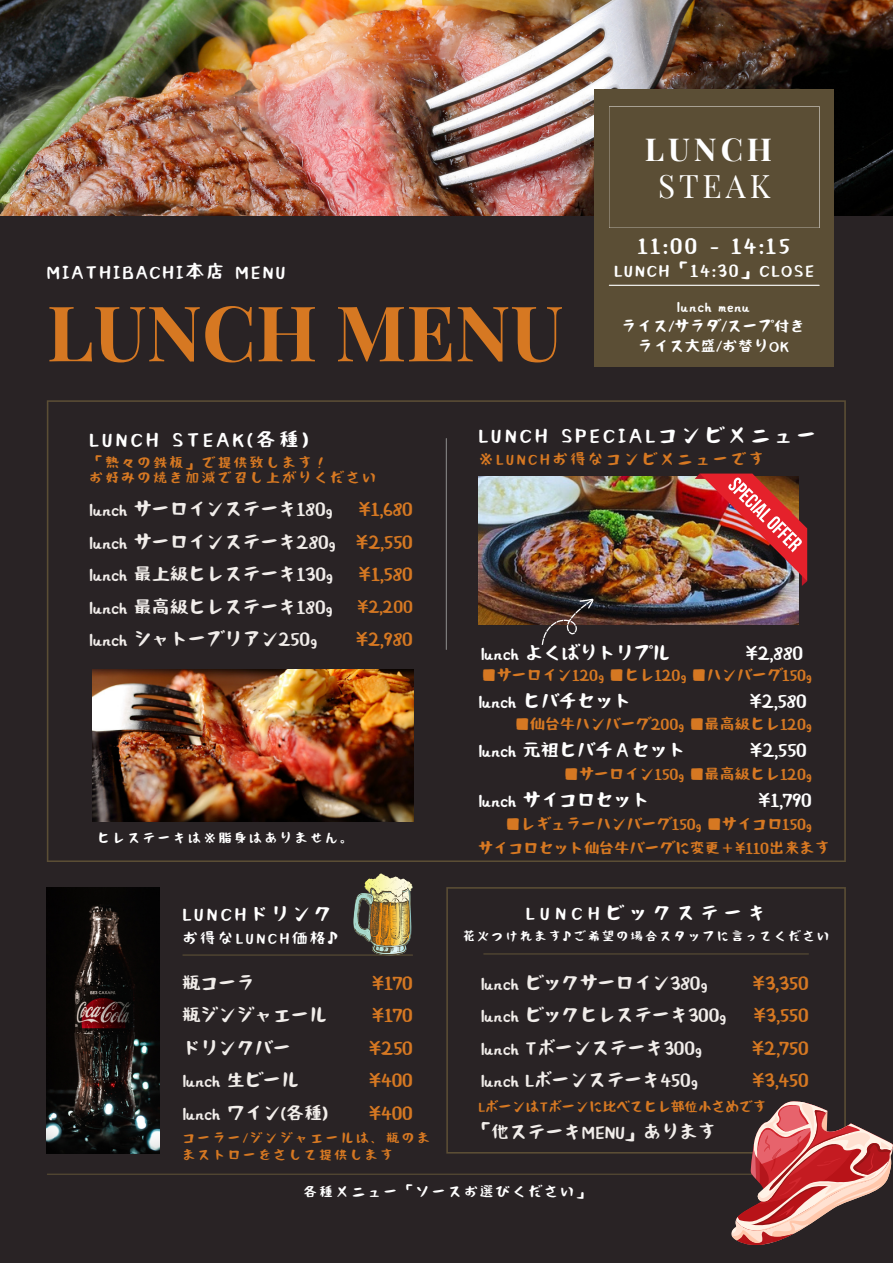
<style>
.page{position:relative;width:893px;height:1264px;background:#fff}
.page>*{position:absolute;margin:0;border:0;box-sizing:border-box;transform-origin:0 0}
.t1{font:700 76.65px "Playfair Display";color:#d67822}
.t2{font:700 31.65px "Playfair Display";letter-spacing:.125em;color:#fff}
.t3{font:31.65px "Playfair Display";letter-spacing:.125em;color:#fff}
.t4{font:700 21.15px "Otsutome font";letter-spacing:.125em;color:#fff}
.t5{font:700 19.65px "Otsutome font";letter-spacing:.18em;color:#fff}
.t6{font:700 18.15px/32.5px "Otsutome font";color:#f1edea}
.t7{font:700 18.15px "Otsutome font";color:#fff}
.t8{font:700 18.15px/32.5px "Otsutome font";color:#d67822;text-align:justify}
.t9{font:700 18.15px "Otsutome font";letter-spacing:.125em;color:#fff}
.t10{font:700 18.15px "Otsutome font";letter-spacing:.31em;color:#fff}
.t11{font:700 18.15px "Otsutome font";letter-spacing:.18em;color:#fff}
.t12{font:700 16.65px "Otsutome font";letter-spacing:.125em;color:#fff}
.t13{font:700 16.65px "Otsutome font";color:#d67822}
.t14{font:700 15.15px/24.2px "Otsutome font";color:#d67822}
.t15{font:700 15.15px "Otsutome font";letter-spacing:.175em;color:#d67822}
.t16{font:700 15.15px "Otsutome font";letter-spacing:.175em;color:#fff}
.t17{font:700 15px/20.2px "Otsutome font";letter-spacing:.05em;color:#fff;text-align:center}
.t18{font:700 13.65px/15.8px "Otsutome font";letter-spacing:.175em;color:#d67822}
.t19{font:700 13.65px "Otsutome font";color:#d67822}
.t20{font:700 13.65px "Otsutome font";letter-spacing:.175em;color:#fff}
.t21{font:700 12.9px/17.2px "Otsutome font";letter-spacing:.18em;color:#d67822}
.t22{font:700 12.9px "Otsutome font";letter-spacing:.18em;color:#fff}
.t23{font:700 12.15px "Otsutome font";letter-spacing:.18em;color:#fff}
.s1{color:#d67822}
</style>
<div class="page">
<div style="left:0;top:0;width:892px;height:1262px;background:#292325"></div>
<svg style="left:47px;top:400px;width:798px;height:462px"></svg>
<svg style="left:446px;top:887px;width:399px;height:266px"></svg>
<hr style="left:483px;top:953px;width:325px;height:1px;background:#5b4e35">
<hr style="left:446px;top:438px;width:1px;height:211px;background:#848484">
<img style="left:0;top:0;width:892px;height:216px">
<div style="left:594px;top:89px;width:239px;height:278px;background:#5b4e35"></div>
<svg style="left:609px;top:106px;width:210px;height:122px"></svg>
<hr style="left:47px;top:1173px;width:798px;height:1px;background:#5b4e35">
<img style="left:93px;top:670px;width:320px;height:151px">
<img style="left:478px;top:476px;width:320px;height:148px">
<img style="left:47px;top:887px;width:112px;height:266px">
<hr style="left:609px;top:285px;width:210px;height:1px;background:#fff">
<hr style="left:183px;top:954px;width:229px;height:1px;background:#5b4e35">
<img style="left:694px;top:473px;width:113px;height:113px">
<svg style="left:731px;top:1101px;width:161px;height:143px"></svg>
<svg style="left:410px;top:883px;width:2px;height:10px"></svg>
<svg style="left:378px;top:873px;width:8px;height:3px"></svg>
<img style="left:355px;top:876px;width:55px;height:69px">
<svg style="left:541px;top:598px;width:52px;height:46px"></svg>
<h2 class="t2" style="left:644px;top:126px;width:129px">LUNCH</h2>
<h2 class="t3" style="left:658px;top:163px;width:114px">STEAK</h2>
<p class="t9" style="left:47px;top:264px;width:240px">MIATHIBACHI本店 MENU</p>
<h1 class="t1" style="left:47px;top:278px;width:518px">LUNCH MENU</h1>
<p class="t4" style="left:637px;top:237px;width:153px">11:00 - 14:15</p>
<p class="t12" style="left:614px;top:264px;width:201px">LUNCH「14:30」CLOSE</p>
<p class="t17" style="left:621px;top:297px;width:185px">lunch menu<br>ライス/サラダ/スープ付きライス大盛/お替りOK</p>
<p class="t5" style="left:89px;top:431px;width:220px">LUNCH STEAK(各種)</p>
<p class="t18" style="left:89px;top:455px;width:288px">「熱々の鉄板」で提供致します！<br>お好みの焼き加減で召し上がりください</p>
<p class="t6" style="left:89px;top:494px;width:245px">lunch サーロインステーキ180g</p>
<p class="t8" style="left:359px;top:494px;width:56px">¥1,680</p>
<p class="t6" style="left:89px;top:527px;width:325px">lunch サーロインステーキ280g <span class="s1">¥2,550 </span>lunch 最上級ヒレステーキ130g</p>
<p class="t8" style="left:359px;top:559px;width:56px">¥1,580</p>
<p class="t6" style="left:89px;top:592px;width:245px">lunch 最高級ヒレステーキ180g</p>
<p class="t13" style="left:357px;top:600px;width:57px">¥2,200</p>
<p class="t6" style="left:89px;top:624px;width:229px">lunch シャトーブリアン250g</p>
<p class="t8" style="left:356px;top:624px;width:58px">¥2,980</p>
<p class="t22" style="left:97px;top:832px;width:258px">ヒレステーキは※脂身はありません。</p>
<p class="t5" style="left:478px;top:427px;width:340px">LUNCH SPECIALコンビメニュー</p>
<p class="t15" style="left:478px;top:452px;width:287px">※LUNCHお得なコンビメニューです</p>
<p class="t7" style="left:481px;top:645px;width:191px">lunch よくばりトリプル</p>
<p class="t7" style="left:745px;top:645px;width:59px">¥2,880</p>
<p class="t14" style="left:481px;top:664px;width:332px">■サーロイン120g ■ヒレ120g ■ハンバーグ150g</p>
<p class="t7" style="left:478px;top:693px;width:155px">lunch ヒバチセット</p>
<p class="t7" style="left:749px;top:693px;width:59px">¥2,580</p>
<p class="t7" style="left:478px;top:742px;width:209px">lunch 元祖ヒバチＡセット</p>
<p class="t7" style="left:750px;top:742px;width:58px">¥2,550</p>
<p class="t14" style="left:514px;top:713px;width:299px">■仙台牛ハンバーグ200g ■最高級ヒレ120g</p>
<p class="t14" style="left:564px;top:763px;width:249px">■サーロイン150g ■最高級ヒレ120g</p>
<p class="t7" style="left:478px;top:792px;width:173px">lunch サイコロセット</p>
<p class="t7" style="left:758px;top:792px;width:55px">¥1,790</p>
<p class="t14" style="left:478px;top:813px;width:353px;text-indent:27px">■レギュラーハンバーグ150g ■サイコロ150gサイコロセット仙台牛バーグに変更＋¥110出来ます</p>
<p class="t11" style="left:182px;top:906px;width:151px">LUNCHドリンク</p>
<p class="t10" style="left:526px;top:905px;width:242px">LUNCHビックステーキ</p>
<p class="t16" style="left:182px;top:932px;width:157px">お得なLUNCH価格♪</p>
<p class="t23" style="left:463px;top:931px;width:368px">花火つけれます♪ご希望の場合スタッフに言ってください</p>
<p class="t6" style="left:182px;top:967px;width:147px">瓶コーラ<br>瓶ジンジャエールドリンクバーlunch 生ビールlunch ワイン(各種)</p>
<p class="t8" style="left:369px;top:967px;width:45px">¥170 ¥170 ¥250 ¥400 ¥400</p>
<p class="t21" style="left:182px;top:1130px;width:249px">コーラー/ジンジャエールは、瓶のままストローをさして提供します</p>
<p class="t6" style="left:481px;top:967px;width:228px">lunch ビックサーロイン380g</p>
<p class="t8" style="left:752px;top:967px;width:58px">¥3,350</p>
<p class="t6" style="left:481px;top:1000px;width:247px">lunch ビックヒレステーキ300g</p>
<p class="t8" style="left:753px;top:1000px;width:57px">¥3,550</p>
<p class="t6" style="left:481px;top:1032px;width:223px">lunch Tボーンステーキ300g</p>
<p class="t8" style="left:752px;top:1032px;width:58px">¥2,750</p>
<p class="t6" style="left:481px;top:1065px;width:218px">lunch Lボーンステーキ450g</p>
<p class="t8" style="left:752px;top:1065px;width:58px">¥3,450</p>
<p class="t6" style="left:473px;top:1117px;width:244px">「他ステーキMENU」あります</p>
<p class="t19" style="left:478px;top:1100px;width:289px">LボーンはTボーンに比べてヒレ部位小さめです</p>
<p class="t20" style="left:303px;top:1185px;width:288px">各種メニュー「ソースお選びください」</p>
</div>
